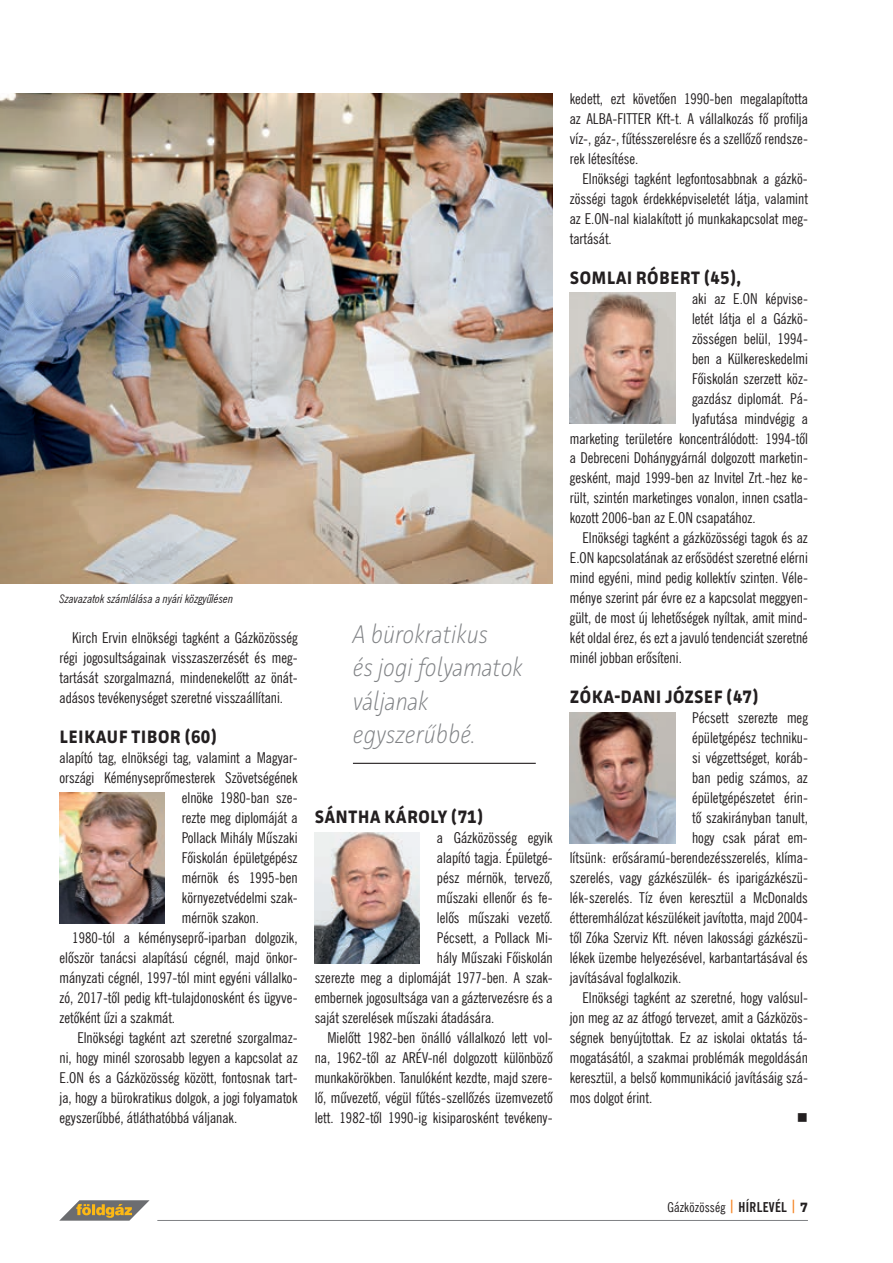
<style>
.page{position:relative;width:893px;height:1263px;background:#fff}
.page>*{position:absolute;margin:0;border:0;box-sizing:border-box;transform-origin:0 0}
.t1{font:italic 200 25.5px/33.5px "Facit";color:#808285;scale:.92 1}
.t2{font:700 18px "Facit";letter-spacing:.05em;color:#231f20;scale:.92 1}
.t3{font:15px/20px "News Gothic Condensed";color:#231f20;text-align:justify}
.t4{font:15px "Wingdings";color:#231f20}
.t5{font:13.5px "News Gothic Condensed";letter-spacing:.01em;color:#231f20}
.t6{font:italic condensed 12px "News Gothic";color:#231f20}
.s1{font-family:"News Gothic";font-weight:700;font-stretch:condensed;color:#f58220}
.s2{font-family:"News Gothic";font-weight:700;font-stretch:condensed}
.s3{font-family:"Facit";font-weight:700}
</style>
<div class="page">
<hr style="left:157px;top:1220px;width:651px;height:1px;background:#808285">
<svg style="left:59px;top:1200px;width:91px;height:21px"></svg>
<img style="left:60px;top:792px;width:105px;height:131px">
<img style="left:315px;top:832px;width:105px;height:131px">
<img style="left:570px;top:292px;width:105px;height:131px">
<img style="left:570px;top:712px;width:105px;height:131px">
<img style="left:0;top:94px;width:553px;height:489px">
<hr style="left:353px;top:763px;width:183px;height:1px;background:#231f20">
<p class="t6" style="left:60px;top:592px;width:175px">Szavazatok számlálása a nyári közgyûlésen</p>
<p class="t3" style="left:60px;top:628px;width:240px;text-indent:13px">Kirch Ervin elnökségi tagként a Gázközösség régi jogosultságainak visszaszerzését és meg&shy;tartását szorgalmazná, mindenekelôtt az önát&shy;adásos tevékenységet szeretné visszaállítani.</p>
<p class="t2" style="left:60px;top:726px;width:172px">LEIKAUF TIBOR (60)</p>
<p class="t3" style="left:60px;top:748px;width:240px">alapító tag, elnökségi tag, valamint a Magyar-</p>
<p class="t3" style="left:60px;top:768px;width:240px">országi Kéményseprômesterek Szövetségének</p>
<p class="t3" style="left:182px;top:788px;width:117px">elnöke 1980-ban sze-</p>
<p class="t3" style="left:182px;top:808px;width:117px">rezte meg diplomáját a</p>
<p class="t3" style="left:182px;top:828px;width:117px">Pollack Mihály Mûszaki</p>
<p class="t3" style="left:182px;top:848px;width:117px">Fôiskolán épületgépész</p>
<p class="t3" style="left:182px;top:868px;width:117px">mérnök és 1995-ben</p>
<p class="t3" style="left:182px;top:888px;width:117px">környezetvédelmi szak-</p>
<p class="t3" style="left:182px;top:908px;width:79px">mérnök szakon.</p>
<p class="t3" style="left:72px;top:928px;width:227px">1980-tól a kéményseprô-iparban dolgozik,</p>
<p class="t3" style="left:60px;top:948px;width:240px">elôször tanácsi alapítású cégnél, majd önkor-</p>
<p class="t3" style="left:60px;top:968px;width:240px">mányzati cégnél, 1997-tól mint egyéni vállalko-</p>
<p class="t3" style="left:60px;top:988px;width:240px">zó, 2017-tôl pedig kft-tulajdonosként és ügyve-</p>
<p class="t3" style="left:60px;top:1008px;width:117px">zetôként ûzi a szakmát.</p>
<p class="t3" style="left:77px;top:1028px;width:222px">Elnökségi tagként azt szeretné szorgalmaz-</p>
<p class="t3" style="left:60px;top:1048px;width:240px">ni, hogy minél szorosabb legyen a kapcsolat az</p>
<p class="t3" style="left:60px;top:1067px;width:240px">E.ON és a Gázközösség között, fontosnak tart-</p>
<p class="t3" style="left:60px;top:1087px;width:240px">ja, hogy a bürokratikus dolgok, a jogi folyamatok</p>
<p class="t3" style="left:60px;top:1107px;width:179px">egyszerûbbé, átláthatóbbá váljanak.</p>
<h1 class="t1" style="left:353px;top:617px;width:186px">A bürokratikus<br>és jogi folyamatok váljanak egyszerűbbé.</h1>
<p class="t2" style="left:315px;top:806px;width:184px">SÁNTHA KÁROLY (71)</p>
<p class="t3" style="left:437px;top:828px;width:117px">a Gázközösség egyik</p>
<p class="t3" style="left:437px;top:848px;width:117px">alapító tagja. Épületgé-</p>
<p class="t3" style="left:437px;top:868px;width:117px">pész mérnök, tervezô,</p>
<p class="t3" style="left:437px;top:888px;width:117px">mûszaki ellenôr és fe-</p>
<p class="t3" style="left:437px;top:908px;width:117px">lelôs mûszaki vezetô.</p>
<p class="t3" style="left:437px;top:928px;width:117px">Pécsett, a Pollack Mi-</p>
<p class="t3" style="left:437px;top:948px;width:117px">hály Mûszaki Fôiskolán</p>
<p class="t3" style="left:315px;top:968px;width:240px">szerezte meg a diplomáját 1977-ben. A szak-</p>
<p class="t3" style="left:315px;top:988px;width:240px">embernek jogosultsága van a gáztervezésre és a</p>
<p class="t3" style="left:315px;top:1008px;width:181px">saját szerelések mûszaki átadására.</p>
<p class="t3" style="left:327px;top:1028px;width:227px">Mielôtt 1982-ben önálló vállalkozó lett vol-</p>
<p class="t3" style="left:315px;top:1048px;width:240px">na, 1962-tôl az ARÉV-nél dolgozott különbözô</p>
<p class="t3" style="left:315px;top:1068px;width:238px">munkakörökben. Tanulóként kezdte, majd szere-</p>
<p class="t3" style="left:315px;top:1087px;width:240px">lô, mûvezetô, végül fûtés-szellôzés üzemvezetô</p>
<p class="t3" style="left:315px;top:1107px;width:240px">lett. 1982-tôl 1990-ig kisiparosként tevékeny-</p>
<p class="t3" style="left:570px;top:88px;width:240px">kedett, ezt követôen 1990-ben megalapította az ALBA-FITTER Kft-t. A vállalkozás fô profilja víz-, gáz-, fûtésszerelésre és a szellôzô rendsze&shy;rek létesítése.</p>
<p class="t3" style="left:570px;top:168px;width:240px;text-indent:13px">Elnökségi tagként legfontosabbnak a gázkö&shy;zösségi tagok érdekképviseletét látja, valamint az E.ON-nal kialakított jó munkakapcsolat meg&shy;tartását.</p>
<p class="t2" style="left:570px;top:266px;width:187px">SOMLAI RÓBERT (45),</p>
<p class="t3" style="left:692px;top:288px;width:117px">aki az E.ON képvise-</p>
<p class="t3" style="left:692px;top:308px;width:117px">letét látja el a Gázkö-</p>
<p class="t3" style="left:692px;top:328px;width:117px">zösségen belül, 1994-</p>
<p class="t3" style="left:692px;top:348px;width:117px">ben a Külkereskedelmi</p>
<p class="t3" style="left:692px;top:368px;width:117px">Fôiskolán szerzett köz-</p>
<p class="t3" style="left:692px;top:388px;width:117px">gazdász diplomát. Pá-</p>
<p class="t3" style="left:692px;top:408px;width:117px">lyafutása mindvégig a</p>
<p class="t3" style="left:570px;top:428px;width:240px">marketing területére koncentrálódott: 1994-tôl</p>
<p class="t3" style="left:570px;top:448px;width:240px">a Debreceni Dohánygyárnál dolgozott marketin-</p>
<p class="t3" style="left:570px;top:468px;width:240px">gesként, majd 1999-ben az Invitel Zrt.-hez ke-</p>
<p class="t3" style="left:570px;top:488px;width:240px">rült, szintén marketinges vonalon, innen csatla-</p>
<p class="t3" style="left:570px;top:508px;width:187px">kozott 2006-ban az E.ON csapatához.</p>
<p class="t3" style="left:583px;top:528px;width:227px">Elnökségi tagként a gázközösségi tagok és az</p>
<p class="t3" style="left:570px;top:548px;width:240px">E.ON kapcsolatának az erôsödést szeretné elérni</p>
<p class="t3" style="left:570px;top:568px;width:240px">mind egyéni, mind pedig kollektív szinten. Véle-</p>
<p class="t3" style="left:570px;top:588px;width:240px">ménye szerint pár évre ez a kapcsolat meggyen-</p>
<p class="t3" style="left:570px;top:608px;width:240px">gült, de most új lehetôségek nyíltak, amit mind-</p>
<p class="t3" style="left:570px;top:628px;width:240px">két oldal érez, és ezt a javuló tendenciát szeretné</p>
<p class="t3" style="left:570px;top:648px;width:114px">minél jobban erôsíteni.</p>
<p class="t2" style="left:570px;top:686px;width:206px">ZÓKA-DANI JÓZSEF (47)</p>
<p class="t3" style="left:692px;top:708px;width:117px">Pécsett szerezte meg</p>
<p class="t3" style="left:692px;top:728px;width:117px">épületgépész techniku-</p>
<p class="t3" style="left:692px;top:748px;width:117px">si végzettséget, koráb-</p>
<p class="t3" style="left:692px;top:768px;width:117px">ban pedig számos, az</p>
<p class="t3" style="left:692px;top:788px;width:117px">épületgépészetet érin-</p>
<p class="t3" style="left:692px;top:808px;width:117px">tô szakirányban tanult,</p>
<p class="t3" style="left:692px;top:828px;width:117px">hogy csak párat em-</p>
<p class="t3" style="left:570px;top:848px;width:240px">lítsünk: erôsáramú-berendezésszerelés, klíma-</p>
<p class="t3" style="left:570px;top:868px;width:240px">szerelés, vagy gázkészülék- és iparigázkészü-</p>
<p class="t3" style="left:570px;top:888px;width:240px">lék-szerelés. Tíz éven keresztül a McDonalds</p>
<p class="t3" style="left:570px;top:908px;width:240px">étteremhálózat készülékeit javította, majd 2004-</p>
<p class="t3" style="left:570px;top:928px;width:240px">tôl Zóka Szerviz Kft. néven lakossági gázkészü-</p>
<p class="t3" style="left:570px;top:948px;width:240px">lékek üzembe helyezésével, karbantartásával és</p>
<p class="t3" style="left:570px;top:968px;width:113px">javításával foglalkozik.</p>
<p class="t3" style="left:583px;top:988px;width:227px">Elnökségi tagként az szeretné, hogy valósul-</p>
<p class="t3" style="left:570px;top:1008px;width:240px">jon meg az az átfogó tervezet, amit a Gázközös-</p>
<p class="t3" style="left:570px;top:1028px;width:240px">ségnek benyújtottak. Ez az iskolai oktatás tá-</p>
<p class="t3" style="left:570px;top:1048px;width:240px">mogatásától, a szakmai problémák megoldásán</p>
<p class="t3" style="left:570px;top:1067px;width:240px">keresztül, a belsô kommunikáció javításáig szá-</p>
<p class="t3" style="left:570px;top:1087px;width:84px">mos dolgot érint.</p>
<p class="t4" style="left:797px;top:1109px;width:13px">■</p>
<p class="t5" style="left:667px;top:1199px;width:142px">Gázközösség <span class="s1">|</span> <span class="s2">HÍRLEVÉL</span> <span class="s1">|</span> <span class="s3">7</span></p>
</div>
